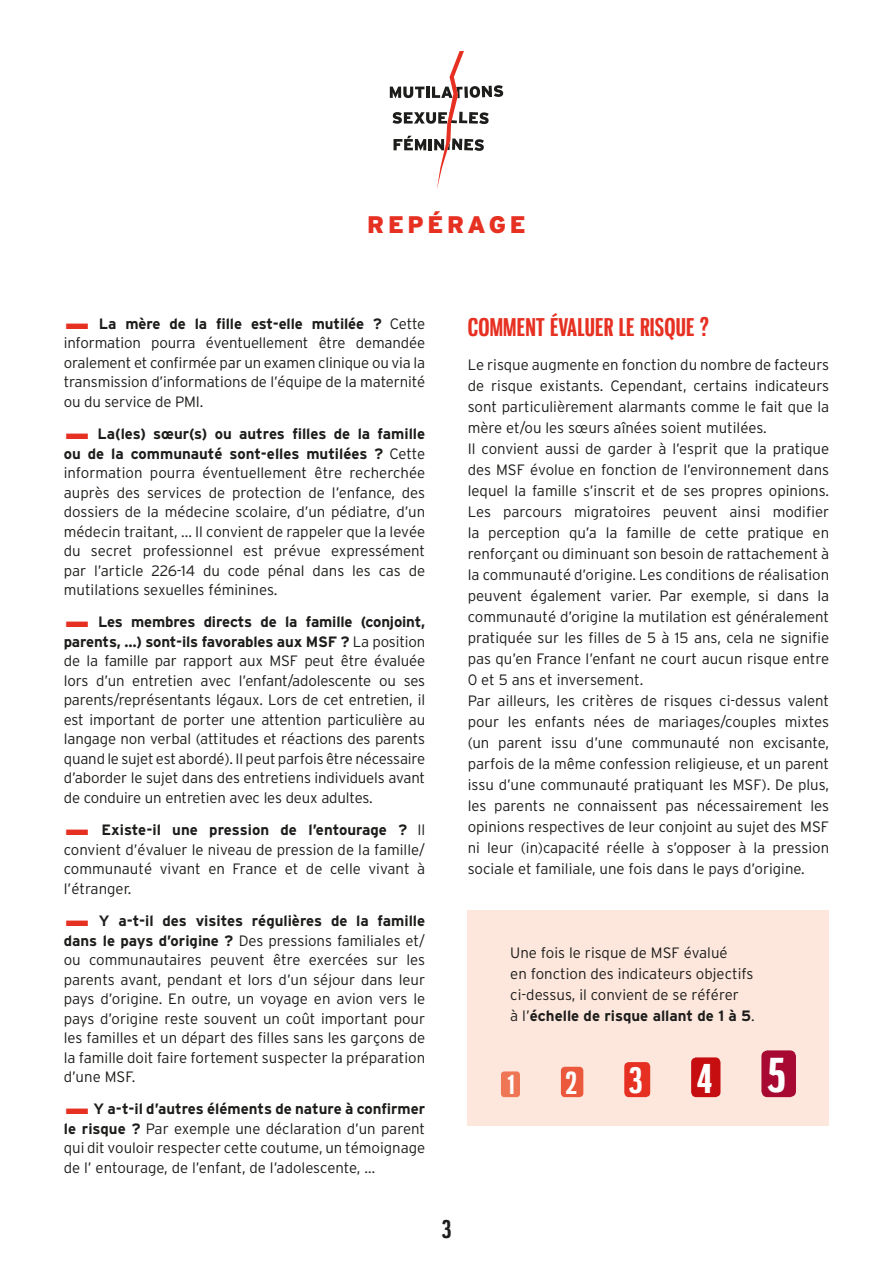
<style>
.page{position:relative;width:893px;height:1263px;background:#fff}
.page>*{position:absolute;margin:0;border:0;box-sizing:border-box;transform-origin:0 0}
.t1{font:700 39px "Gnuolane Rg";color:#fff}
.t2{font:700 34.35px "Gnuolane Rg";color:#fff}
.t3{font:700 29.85px "Gnuolane Rg";color:#fff}
.t4{font:700 25.2px "Gnuolane Rg";color:#fff}
.t5{font:700 24px "Gnuolane Rg";letter-spacing:.01em;color:#e63022}
.t6{font:900 24px "Interstate";letter-spacing:.15em;color:#e63022}
.t7{font:700 24px "Gnuolane Rg";color:#1d1d1b}
.t8{font:300 15px/19.5px "Interstate";color:#1d1d1b;text-align:justify}
.s1{font-weight:700}
.s2{font-size:45.9px}
</style>
<div class="page">
<div style="left:468px;top:911px;width:361px;height:215px;background:#fde7dd"></div>
<div style="left:761px;top:1050px;width:35px;height:47px;background:#a70933;border-radius:6px"></div>
<div style="left:501px;top:1071px;width:19px;height:26px;background:#ef7655;border-radius:3px"></div>
<div style="left:561px;top:1067px;width:22px;height:30px;background:#eb583c;border-radius:4px"></div>
<div style="left:624px;top:1062px;width:26px;height:35px;background:#e63022;border-radius:5px"></div>
<div style="left:691px;top:1057px;width:29px;height:40px;background:#c60d0f;border-radius:5px"></div>
<svg style="left:390px;top:51px;width:113px;height:138px"></svg>
<h3 class="t6" style="left:367px;top:211px;width:160px">REPÉRAGE</h3>
<p class="t8" style="left:64px;top:314px;width:363px;text-indent:35px"><span class="s1">La mère de la fille est-elle mutilée ?</span> Cette information pourra éventuellement être demandée oralement et confirmée par un examen clinique ou via la transmission d’informations de l’équipe de la maternité ou du service de PMI.</p>
<p class="t8" style="left:64px;top:424px;width:363px;text-indent:34px"><span class="s1">La(les) sœur(s) ou autres filles de la famille ou de la communauté sont-elles mutilées ?</span> Cette information pourra éventuellement être recherchée auprès des services de protection de l’enfance, des dossiers de la médecine scolaire, d’un pédiatre, d’un médecin traitant, ... Il convient de rappeler que la levée du secret professionnel est prévue expressément par l’article 226-14 du code pénal dans les cas de mutilations sexuelles féminines.</p>
<p class="t8" style="left:64px;top:612px;width:363px;text-indent:34px"><span class="s1">Les membres directs de la famille (conjoint, parents, …) sont-ils favorables aux MSF ?</span> La position de la famille par rapport aux MSF peut être évaluée lors d’un entretien avec l’enfant/adolescente ou ses parents/représentants légaux. Lors de cet entretien, il est important de porter une attention particulière au langage non verbal (attitudes et réactions des parents quand le sujet est abordé). Il peut parfois être nécessaire d’aborder le sujet dans des entretiens individuels avant de conduire un entretien avec les deux adultes.</p>
<p class="t8" style="left:64px;top:820px;width:363px;text-indent:38px"><span class="s1">Existe-il une pression de l’entourage ?</span> Il convient d’évaluer le niveau de pression de la famille/ communauté vivant en France et de celle vivant à l’étranger.</p>
<p class="t8" style="left:64px;top:911px;width:363px;text-indent:35px"><span class="s1">Y a-t-il des visites régulières de la famille dans le pays d’origine ?</span> Des pressions familiales et/ ou communautaires peuvent être exercées sur les parents avant, pendant et lors d’un séjour dans leur pays d’origine. En outre, un voyage en avion vers le pays d’origine reste souvent un coût important pour les familles et un départ des filles sans les garçons de la famille doit faire fortement suspecter la préparation d’une MSF.</p>
<p class="t8" style="left:64px;top:1099px;width:363px;text-indent:30px"><span class="s1">Y a-t-il d’autres éléments de nature à confirmer le risque ?</span> Par exemple une déclaration d’un parent qui dit vouloir respecter cette coutume, un témoignage de l’ entourage, de l’enfant, de l’adolescente, …</p>
<h3 class="t7" style="left:442px;top:1214px;width:11px">3</h3>
<h3 class="t5" style="left:468px;top:313px;width:243px">COMMENT ÉVALUER LE RISQUE ?</h3>
<p class="t8" style="left:468px;top:354px;width:363px;line-height:21px;text-align:left">Le risque augmente en fonction du nombre de facteurs de risque existants. Cependant, certains indicateurs sont particulièrement alarmants comme le fait que la mère et/ou les sœurs aînées soient mutilées.<br>Il convient aussi de garder à l’esprit que la pratique des MSF évolue en fonction de l’environnement dans lequel la famille s’inscrit et de ses propres opinions.<br>Les parcours migratoires peuvent ainsi modifier la perception qu’a la famille de cette pratique en renforçant ou diminuant son besoin de rattachement à la communauté d’origine. Les conditions de réalisation peuvent également varier. Par exemple, si dans la communauté d’origine la mutilation est généralement pratiquée sur les filles de 5 à 15 ans, cela ne signifie pas qu’en France l’enfant ne court aucun risque entre 0 et 5 ans et inversement.<br>Par ailleurs, les critères de risques ci-dessus valent pour les enfants nées de mariages/couples mixtes (un parent issu d’une communauté non excisante, parfois de la même confession religieuse, et un parent issu d’une communauté pratiquant les MSF). De plus, les parents ne connaissent pas nécessairement les opinions respectives de leur conjoint au sujet des MSF ni leur (in)capacité réelle à s’opposer à la pression sociale et familiale, une fois dans le pays d’origine.</p>
<p class="t8" style="left:510px;top:942px;width:246px;line-height:21px;text-align:left">Une fois le risque de MSF évalué<br>en fonction des indicateurs objectifs ci-dessus, il convient de se référer<br>à l’<span class="s1">échelle de risque allant de 1 à 5</span>.</p>
<h3 class="t4" style="left:508px;top:1070px;width:8px">1</h3>
<h3 class="t3" style="left:565px;top:1065px;width:13px">2</h3>
<h2 class="t2" style="left:629px;top:1060px;width:15px">3</h2>
<h1 class="t1" style="left:697px;top:1055px;width:90px">4 <span class="s2">5</span></h1>
</div>
